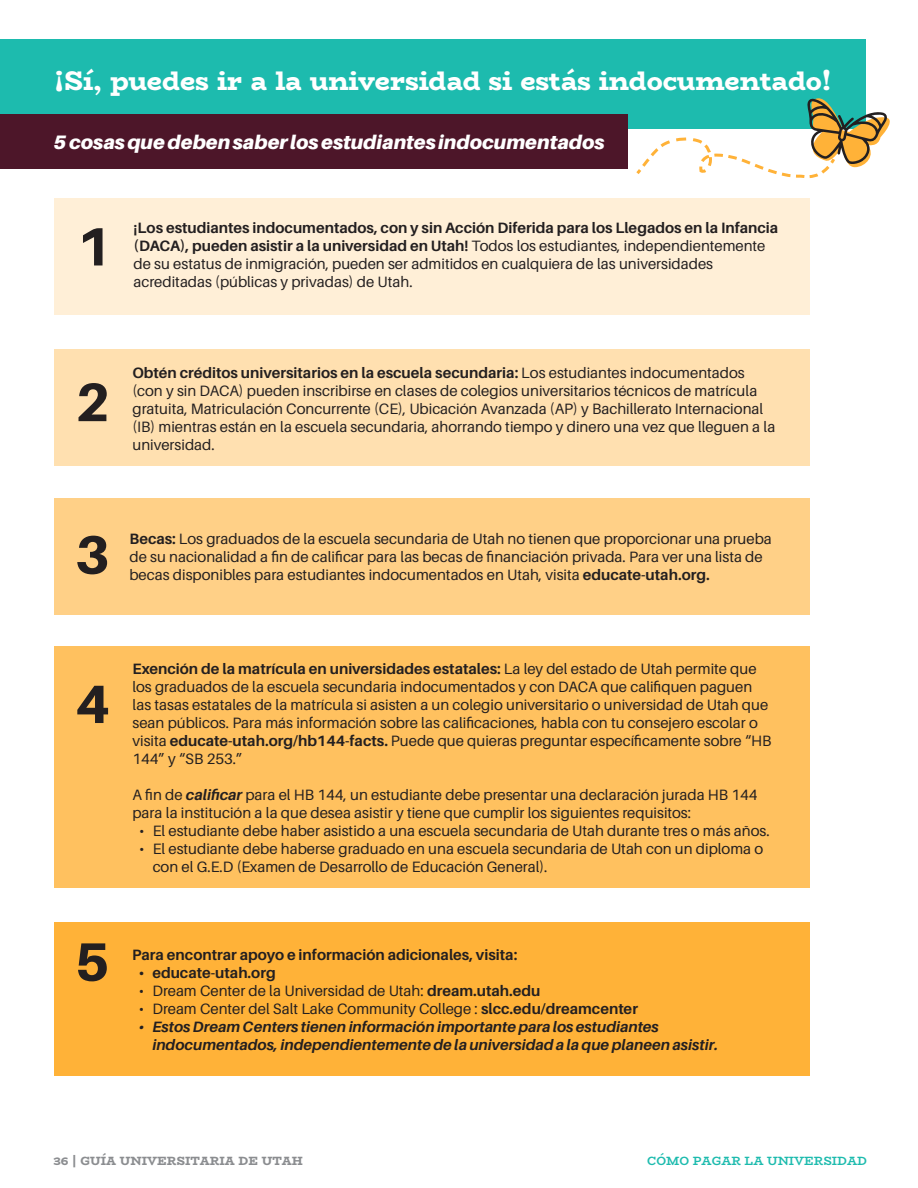
<style>
.page{position:relative;width:918px;height:1188px;background:#fff}
.page>*{position:absolute;margin:0;border:0;box-sizing:border-box;transform-origin:0 0}
.Body_Copy_-_black{font:800 54px "Aileron";color:#231f20}
.Subheader_-_black{font:800 27px "Bio Rhyme";color:#fff}
.Body_Copy_-_black-2{font:italic 900 19.5px "Aileron";color:#fff}
.Body_Copy_-_black-3{font:15px/18px "Aileron";color:#231f20}
.t1{font:italic 700 15px/18px "Aileron";color:#231f20}
.Body_Copy_-_black-4{font:700 15px "Aileron";color:#231f20}
.t2{font:800 12px "Bio Rhyme";color:#8b8d90}
.t3{font:700 12px "Bio Rhyme";color:#1dbbae}
.s1{font-weight:700}
.s2{font-weight:700;font-style:italic}
</style>
<div class="page">
<div style="left:0;top:39px;width:865px;height:89px;background:#1dbbae"></div>
<div style="left:0;top:115px;width:627px;height:54px;background:#4d1629"></div>
<div style="left:54px;top:198px;width:756px;height:117px;background:#ffefd7"></div>
<div style="left:54px;top:499px;width:756px;height:116px;background:#ffd087"></div>
<div style="left:54px;top:349px;width:756px;height:117px;background:#ffe0b0"></div>
<div style="left:54px;top:922px;width:756px;height:153px;background:#ffb238"></div>
<div style="left:54px;top:646px;width:756px;height:242px;background:#ffc15f"></div>
<svg style="left:633px;top:88px;width:257px;height:90px"></svg>
<p class="Subheader_-_black" style="left:54px;top:60px;width:779px">¡Sí, puedes ir a la universidad si estás indocumentado!</p>
<p class="Body_Copy_-_black-2" style="left:54px;top:131px;width:553px">5 cosas que deben saber los estudiantes indocumentados</p>
<p class="Body_Copy_-_black" style="left:76px;top:216px;width:36px">1</p>
<p class="Body_Copy_-_black-3" style="left:134px;top:219px;width:646px"><span class="s1">¡Los estudiantes indocumentados, con y sin Acción Diferida para los Llegados en la Infancia (DACA), pueden asistir a la universidad en Utah!</span> Todos los estudiantes, independientemente de su estatus de inmigración, pueden ser admitidos en cualquiera de las universidades acreditadas (públicas y privadas) de Utah.</p>
<p class="Body_Copy_-_black" style="left:75px;top:372px;width:36px">2</p>
<p class="Body_Copy_-_black-3" style="left:132px;top:364px;width:644px"><span class="s1">Obtén créditos universitarios en la escuela secundaria:</span> Los estudiantes indocumentados (con y sin DACA) pueden inscribirse en clases de colegios universitarios técnicos de matrícula gratuita, Matriculación Concurrente (CE), Ubicación Avanzada (AP) y Bachillerato Internacional (IB) mientras están en la escuela secundaria, ahorrando tiempo y dinero una vez que lleguen a la universidad.</p>
<p class="Body_Copy_-_black" style="left:75px;top:524px;width:36px">3</p>
<p class="Body_Copy_-_black-3" style="left:129px;top:530px;width:644px"><span class="s1">Becas:</span> Los graduados de la escuela secundaria de Utah no tienen que proporcionar una prueba de su nacionalidad a fin de calificar para las becas de financiación privada. Para ver una lista de becas disponibles para estudiantes indocumentados en Utah, visita <span class="s1">educate-utah.org.</span></p>
<p class="Body_Copy_-_black" style="left:75px;top:673px;width:36px">4</p>
<p class="Body_Copy_-_black-3" style="left:132px;top:660px;width:641px"><span class="s1">Exención de la matrícula en universidades estatales:</span> La ley del estado de Utah permite que los graduados de la escuela secundaria indocumentados y con DACA que califiquen paguen las tasas estatales de la matrícula si asisten a un colegio universitario o universidad de Utah que sean públicos. Para más información sobre las calificaciones, habla con tu consejero escolar o visita <span class="s1">educate-utah.org/hb144-facts.</span> Puede que quieras preguntar específicamente sobre “HB 144” y “SB 253.”</p>
<p class="Body_Copy_-_black-3" style="left:132px;top:786px;width:627px">A fin de <span class="s2">calificar</span> para el HB 144, un estudiante debe presentar una declaración jurada HB 144 para la institución a la que desea asistir y tiene que cumplir los siguientes requisitos:</p>
<p class="Body_Copy_-_black-3" style="left:139px;top:822px;width:632px">• El estudiante debe haber asistido a una escuela secundaria de Utah durante tres o más años.</p>
<p class="Body_Copy_-_black-3" style="left:153px;top:840px;width:612px;text-indent:-14px">• El estudiante debe haberse graduado en una escuela secundaria de Utah con un diploma o con el G.E.D (Examen de Desarrollo de Educación General).</p>
<p class="Body_Copy_-_black" style="left:75px;top:931px;width:36px">5</p>
<p class="Body_Copy_-_black-4" style="left:132px;top:946px;width:387px">Para encontrar apoyo e información adicionales, visita:</p>
<p class="Body_Copy_-_black-4" style="left:139px;top:964px;width:138px">• educate-utah.org</p>
<p class="Body_Copy_-_black-3" style="left:139px;top:982px;width:403px">• Dream Center de la Universidad de Utah: <span class="s1">dream.utah.edu</span></p>
<p class="Body_Copy_-_black-3" style="left:139px;top:1000px;width:501px">• Dream Center del Salt Lake Community College : <span class="s1">slcc.edu/dreamcenter</span></p>
<p class="t1" style="left:152px;top:1018px;width:567px;text-indent:-14px">• Estos Dream Centers tienen información importante para los estudiantes indocumentados, independientemente de la universidad a la que planeen asistir.</p>
<p class="t2" style="left:54px;top:1151px;width:251px">36 | GUÍA UNIVERSITARIA DE UTAH</p>
<p class="t3" style="left:647px;top:1152px;width:221px">CÓMO PAGAR LA UNIVERSIDAD</p>
</div>
